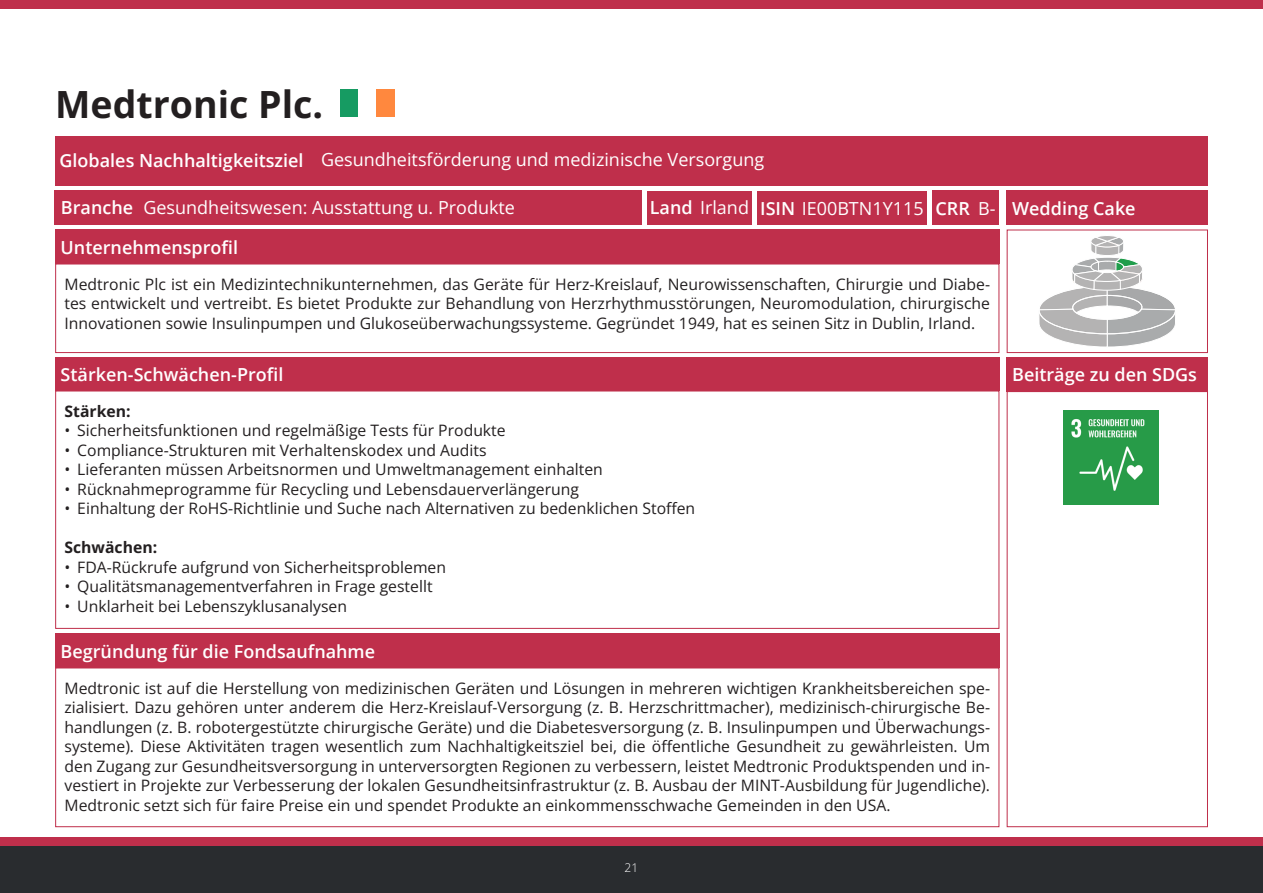
<style>
.page{position:relative;width:1263px;height:893px;background:#fff}
.page>*{position:absolute;margin:0;border:0;box-sizing:border-box;transform-origin:0 0}
.t1{font:700 37.5px "Open Sans";color:#231f20}
.t2{font:600 18px "Open Sans";color:#fff}
.t3{font:18px "Open Sans";color:#fff}
.t4{font:15.75px/19.5px "Open Sans";color:#231f20;text-align:justify}
.t5{font:700 15.75px "Open Sans";color:#231f20}
.t6{font:300 12px "Open Sans";color:#fff}
.s1{font-weight:600}
</style>
<div class="page">
<div style="left:0;top:846px;width:1263px;height:47px;background:#292c2f"></div>
<div style="left:0;top:838px;width:1263px;height:8px;background:#bf2f4b"></div>
<div style="left:0;top:0;width:1263px;height:9px;background:#bf2f4b"></div>
<div style="left:1007px;top:230px;width:201px;height:123px;border:1px solid #bf2f4b"></div>
<div style="left:1007px;top:391px;width:201px;height:436px;border:1px solid #bf2f4b"></div>
<div style="left:932px;top:191px;width:67px;height:34px;background:#bf2f4b"></div>
<div style="left:55px;top:136px;width:1153px;height:49px;background:#bf2f4b"></div>
<div style="left:55px;top:230px;width:944px;height:34px;background:#bf2f4b"></div>
<div style="left:647px;top:191px;width:105px;height:33px;background:#bf2f4b"></div>
<div style="left:55px;top:191px;width:587px;height:34px;background:#bf2f4b"></div>
<div style="left:55px;top:264px;width:944px;height:89px;border:1px solid #bf2f4b"></div>
<div style="left:55px;top:357px;width:944px;height:34px;background:#bf2f4b"></div>
<div style="left:55px;top:634px;width:944px;height:34px;background:#bf2f4b"></div>
<div style="left:55px;top:668px;width:944px;height:159px;border:1px solid #bf2f4b"></div>
<div style="left:757px;top:191px;width:170px;height:33px;background:#bf2f4b"></div>
<div style="left:55px;top:391px;width:944px;height:238px;border:1px solid #bf2f4b"></div>
<div style="left:1007px;top:191px;width:201px;height:34px;background:#bf2f4b"></div>
<div style="left:1007px;top:357px;width:201px;height:34px;background:#bf2f4b"></div>
<svg style="left:1038px;top:236px;width:139px;height:252px"></svg>
<img style="left:1063px;top:410px;width:95px;height:95px">
<div style="left:340px;top:90px;width:54px;height:27px;background:#169b62"></div>
<div style="left:358px;top:90px;width:36px;height:27px;background:#fff"></div>
<div style="left:376px;top:90px;width:18px;height:27px;background:#ff883e"></div>
<p class="t1" style="left:55px;top:78px;width:269px">Medtronic Plc.</p>
<p class="t2" style="left:60px;top:148px;width:245px">Globales Nachhaltigkeitsziel</p>
<p class="t3" style="left:321px;top:147px;width:445px">Gesundheitsförderung und medizinische Versorgung</p>
<p class="t3" style="left:650px;top:196px;width:101px"><span class="s1">Land</span> Irland</p>
<p class="t2" style="left:935px;top:196px;width:36px">CRR</p>
<p class="t3" style="left:978px;top:197px;width:19px">B-</p>
<p class="t2" style="left:61px;top:235px;width:179px">Unternehmensprofil</p>
<p class="t4" style="left:65px;top:274px;width:927px">Medtronic Plc ist ein Medizintechnikunternehmen, das Geräte für Herz-Kreislauf, Neurowissenschaften, Chirurgie und Diabe&shy;tes entwickelt und vertreibt. Es bietet Produkte zur Behandlung von Herzrhythmusstörungen, Neuromodulation, chirurgische Innovationen sowie Insulinpumpen und Glukoseüberwachungssysteme. Gegründet 1949, hat es seinen Sitz in Dublin, Irland.</p>
<p class="t2" style="left:61px;top:362px;width:224px">Stärken-Schwächen-Profil</p>
<p class="t3" style="left:143px;top:196px;width:373px">Gesundheitswesen: Ausstattung u. Produkte</p>
<p class="t3" style="left:760px;top:196px;width:165px"><span class="s1">ISIN</span> IE00BTN1Y115</p>
<p class="t2" style="left:1012px;top:196px;width:125px">Wedding Cake</p>
<p class="t2" style="left:61px;top:196px;width:74px">Branche</p>
<p class="t2" style="left:1012px;top:363px;width:186px">Beiträge zu den SDGs</p>
<p class="t5" style="left:65px;top:400px;width:68px">Stärken:</p>
<p class="t4" style="left:65px;top:420px;width:443px">• Sicherheitsfunktionen und regelmäßige Tests für Produkte</p>
<p class="t4" style="left:65px;top:440px;width:424px">• Compliance-Strukturen mit Verhaltenskodex und Audits</p>
<p class="t4" style="left:65px;top:459px;width:540px">• Lieferanten müssen Arbeitsnormen und Umweltmanagement einhalten</p>
<p class="t4" style="left:65px;top:479px;width:516px">• Rücknahmeprogramme für Recycling und Lebensdauerverlängerung</p>
<p class="t4" style="left:65px;top:498px;width:632px">• Einhaltung der RoHS-Richtlinie und Suche nach Alternativen zu bedenklichen Stoffen</p>
<p class="t5" style="left:65px;top:536px;width:94px">Schwächen:</p>
<p class="t4" style="left:65px;top:557px;width:383px">• FDA-Rückrufe aufgrund von Sicherheitsproblemen</p>
<p class="t4" style="left:65px;top:576px;width:370px">• Qualitätsmanagementverfahren in Frage gestellt</p>
<p class="t4" style="left:65px;top:596px;width:284px">• Unklarheit bei Lebenszyklusanalysen</p>
<p class="t2" style="left:61px;top:639px;width:316px">Begründung für die Fondsaufnahme</p>
<p class="t4" style="left:65px;top:678px;width:927px">Medtronic ist auf die Herstellung von medizinischen Geräten und Lösungen in mehreren wichtigen Krankheitsbereichen spe&shy;zialisiert. Dazu gehören unter anderem die Herz-Kreislauf-Versorgung (z. B. Herzschrittmacher), medizinisch-chirurgische Be&shy;handlungen (z. B. robotergestützte chirurgische Geräte) und die Diabetesversorgung (z. B. Insulinpumpen und Überwachungs&shy;systeme). Diese Aktivitäten tragen wesentlich zum Nachhaltigkeitsziel bei, die öffentliche Gesundheit zu gewährleisten. Um den Zugang zur Gesundheitsversorgung in unterversorgten Regionen zu verbessern, leistet Medtronic Produktspenden und in&shy;vestiert in Projekte zur Verbesserung der lokalen Gesundheitsinfrastruktur (z. B. Ausbau der MINT-Ausbildung für Jugendliche).<br>Medtronic setzt sich für faire Preise ein und spendet Produkte an einkommensschwache Gemeinden in den USA.</p>
<p class="t6" style="left:625px;top:860px;width:15px">21</p>
</div>
